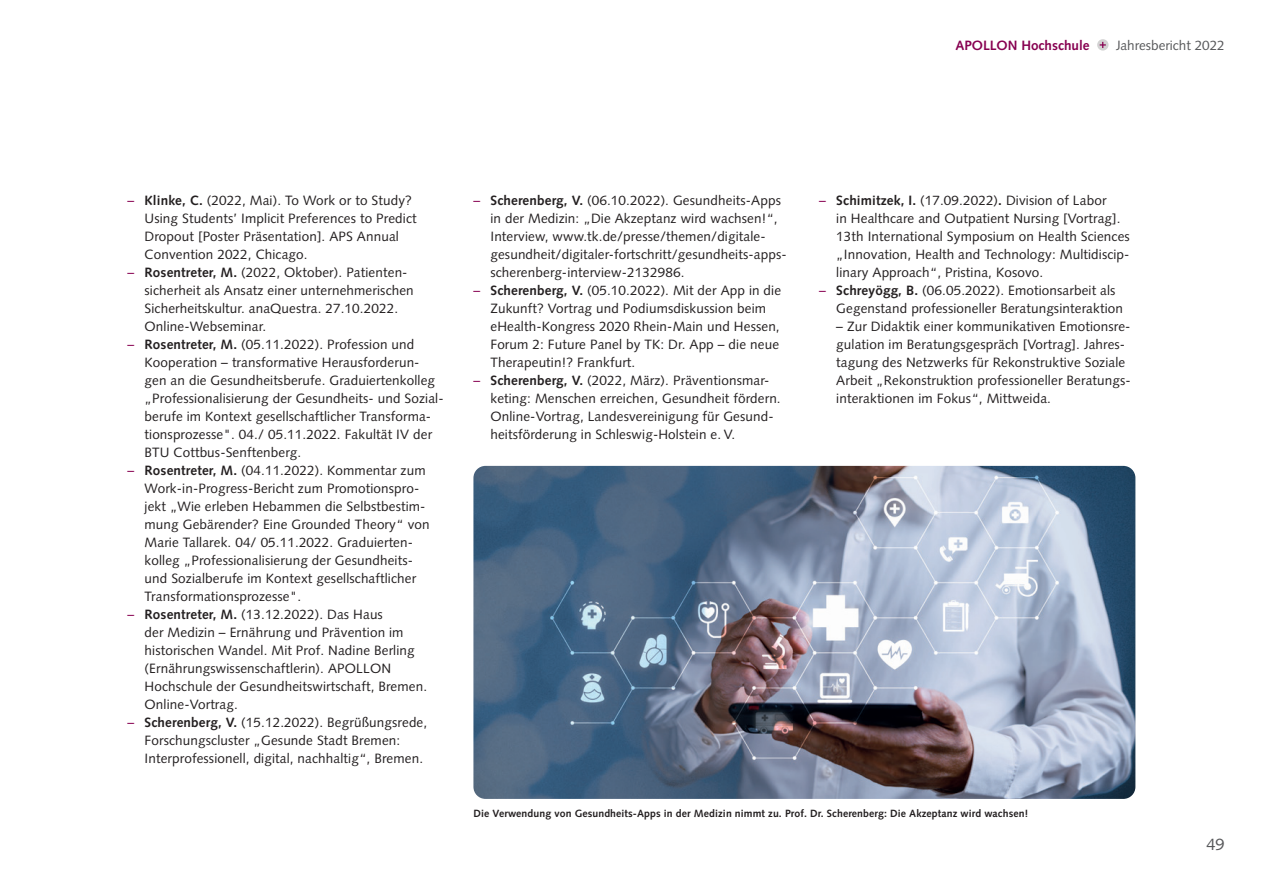
<style>
.page{position:relative;width:1263px;height:893px;background:#fff}
.page>*{position:absolute;margin:0;border:0;box-sizing:border-box;transform-origin:0 0}
.t1{font:16.5px "Syntax LT Std";color:#57585a}
.t2{font:13.5px/18px "Syntax LT Std";letter-spacing:.01em;color:#231f20}
.t3{font:700 13.5px "Syntax LT Std";color:#870151}
.t4{font:13.5px "Syntax LT Std";color:#57585a}
._02_BU{font:700 10.5px "Syntax LT Std";letter-spacing:.01em;color:#231f20}
.s1{color:#870151}
.s2{font-weight:700}
</style>
<div class="page">
<svg style="left:1097px;top:39px;width:11px;height:12px"></svg>
<svg style="left:1100px;top:42px;width:6px;height:6px"></svg>
<img style="left:473px;top:466px;width:662px;height:333px">
<p class="t3" style="left:955px;top:37px;width:136px">APOLLON Hochschule</p>
<p class="t4" style="left:1116px;top:37px;width:110px">Jahresbericht 2022</p>
<p class="t2" style="left:145px;top:191px;width:274px;text-indent:-17px"><span class="s1">–</span> <span class="s2">Klinke, C.</span> (2022, Mai). To Work or to Study?<br>Using Students’ Implicit Preferences to Predict Dropout [Poster Präsentation]. APS Annual Convention 2022, Chicago.</p>
<p class="t2" style="left:145px;top:263px;width:271px;text-indent:-17px"><span class="s1">–</span> <span class="s2">Rosentreter, M.</span> (2022, Oktober). Patienten&shy;sicherheit als Ansatz einer unternehmerischen Sicherheitskultur. anaQuestra. 27.10.2022.<br>Online-Webseminar.</p>
<p class="t2" style="left:145px;top:335px;width:299px;text-indent:-17px"><span class="s1">–</span> <span class="s2">Rosentreter, M.</span> (05.11.2022). Profession und Kooperation – transformative Herausforderun&shy;gen an die Gesundheitsberufe. Graduiertenkolleg „Professionalisierung der Gesundheits- und Sozial&shy;berufe im Kontext gesellschaftlicher Transforma&shy;tionsprozesse". 04./ 05.11.2022. Fakultät IV der BTU Cottbus-Senftenberg.</p>
<p class="t2" style="left:145px;top:461px;width:287px;text-indent:-17px"><span class="s1">–</span> <span class="s2">Rosentreter, M.</span> (04.11.2022). Kommentar zum Work-in-Progress-Bericht zum Promotionspro&shy;jekt „Wie erleben Hebammen die Selbstbestim&shy;mung Gebärender? Eine Grounded Theory“ von Marie Tallarek. 04/ 05.11.2022. Graduierten&shy;kolleg „Professionalisierung der Gesundheits&shy;und Sozialberufe im Kontext gesellschaftlicher Transformationsprozesse".</p>
<p class="t2" style="left:145px;top:605px;width:284px;text-indent:-17px"><span class="s1">–</span> <span class="s2">Rosentreter, M.</span> (13.12.2022). Das Haus<br>der Medizin – Ernährung und Prävention im historischen Wandel. Mit Prof. Nadine Berling (Ernährungswissenschaftlerin). APOLLON Hochschule der Gesundheitswirtschaft, Bremen.<br>Online-Vortrag.</p>
<p class="t2" style="left:145px;top:713px;width:284px;text-indent:-17px"><span class="s1">–</span> <span class="s2">Scherenberg, V.</span> (15.12.2022). Begrüßungsrede,<br>Forschungscluster „Gesunde Stadt Bremen:<br>Interprofessionell, digital, nachhaltig“, Bremen.</p>
<p class="t2" style="left:490px;top:191px;width:298px;text-indent:-17px"><span class="s1">–</span> <span class="s2">Scherenberg, V.</span> (06.10.2022). Gesundheits-Apps in der Medizin: „Die Akzeptanz wird wachsen!“, Interview, www.tk.de/presse/themen/digitale&shy;gesundheit/digitaler-fortschritt/gesundheits-apps&shy;scherenberg-interview-2132986.</p>
<p class="t2" style="left:490px;top:281px;width:292px;text-indent:-17px"><span class="s1">–</span> <span class="s2">Scherenberg, V.</span> (05.10.2022). Mit der App in die Zukunft? Vortrag und Podiumsdiskussion beim eHealth-Kongress 2020 Rhein-Main und Hessen, Forum 2: Future Panel by TK: Dr. App – die neue Therapeutin!? Frankfurt.</p>
<p class="t2" style="left:490px;top:371px;width:292px;text-indent:-17px"><span class="s1">–</span> <span class="s2">Scherenberg, V.</span> (2022, März). Präventionsmar&shy;keting: Menschen erreichen, Gesundheit fördern.<br>Online-Vortrag, Landesvereinigung für Gesund&shy;heitsförderung in Schleswig-Holstein e. V.</p>
<p class="t2" style="left:836px;top:191px;width:295px;text-indent:-17px"><span class="s1">–</span> <span class="s2">Schimitzek, I.</span> (17.09.2022)<span class="s2">.</span> Division of Labor<br>in Healthcare and Outpatient Nursing [Vortrag].<br>13th International Symposium on Health Sciences „Innovation, Health and Technology: Multidiscip&shy;linary Approach“, Pristina, Kosovo.</p>
<p class="t2" style="left:836px;top:281px;width:288px;text-indent:-17px"><span class="s1">–</span> <span class="s2">Schreyögg, B.</span> (06.05.2022). Emotionsarbeit als<br>Gegenstand professioneller Beratungsinteraktion</p>
<p class="t2" style="left:836px;top:317px;width:296px">– Zur Didaktik einer kommunikativen Emotionsre&shy;gulation im Beratungsgespräch [Vortrag]. Jahres&shy;tagung des Netzwerks für Rekonstruktive Soziale Arbeit „Rekonstruktion professioneller Beratungs&shy;interaktionen im Fokus“, Mittweida.</p>
<p class="_02_BU" style="left:473px;top:807px;width:556px">Die Verwendung von Gesundheits-Apps in der Medizin nimmt zu. Prof. Dr. Scherenberg: Die Akzeptanz wird wachsen!</p>
<p class="t1" style="left:1206px;top:835px;width:20px">49</p>
</div>
